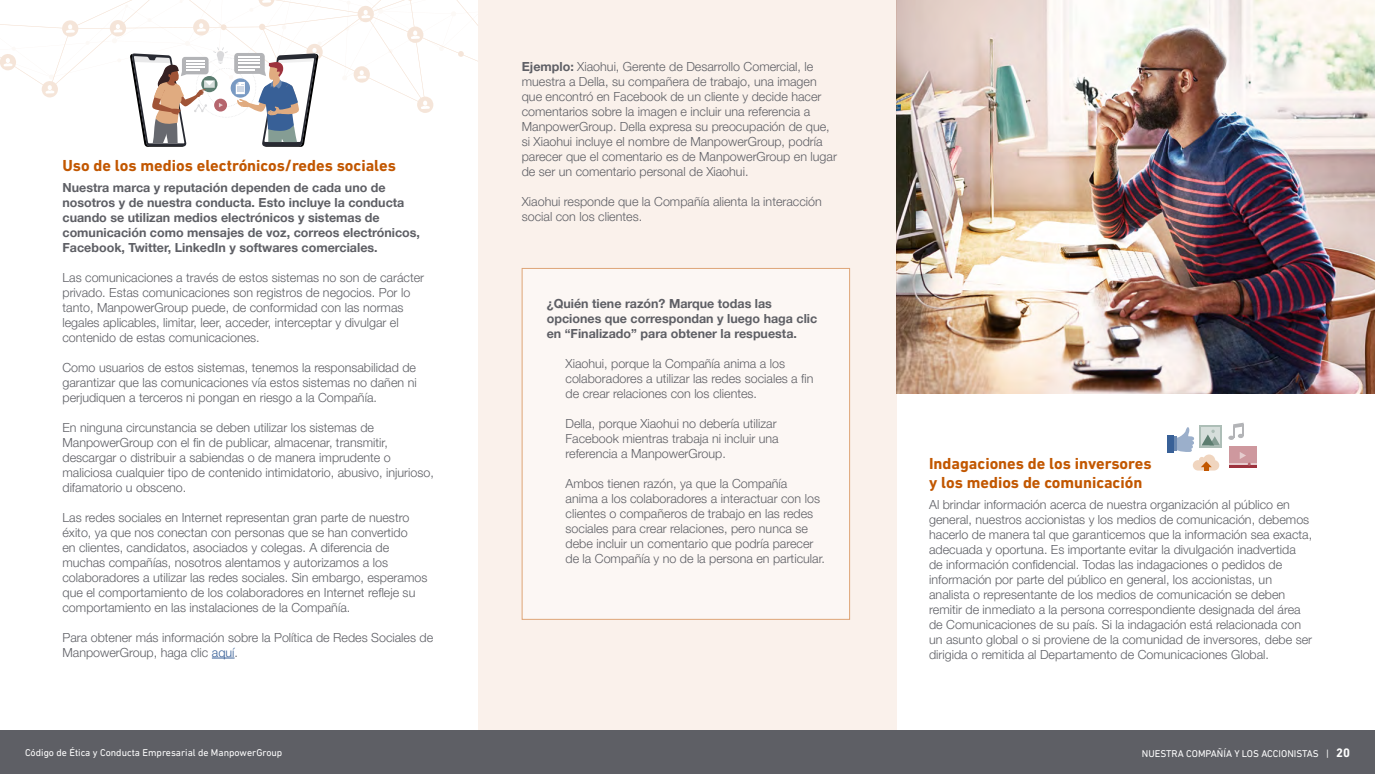
<style>
.page{position:relative;width:1375px;height:774px;background:#fff}
.page>*{position:absolute;margin:0;border:0;box-sizing:border-box;transform-origin:0 0}
.t1{font:700 16.25px/19.5px "DIN Next LT Pro";color:#c25700}
.t2{font:300 12.5px/15px "Helvetica Neue LT Pro";color:#5e5f65}
.t3{font:700 12.5px/15px "Helvetica Neue LT Pro";color:#5e5f65}
.t4{font:10px "DIN Next LT Pro";color:#fff}
.s1{color:#386097}
.s2{font-weight:700}
.s3{font-weight:700;font-size:12.5px}
</style>
<div class="page">
<div style="left:478px;top:0;width:419px;height:730px;background:#faf1eb"></div>
<div style="left:522px;top:268px;width:328px;height:351px;background:#fcf7f4"></div>
<svg style="left:0;top:0;width:478px;height:101px"></svg>
<svg style="left:458px;top:51px;width:6px;height:6px"></svg>
<svg style="left:407px;top:26px;width:17px;height:17px"></svg>
<svg style="left:357px;top:5px;width:26px;height:18px"></svg>
<svg style="left:353px;top:66px;width:17px;height:17px"></svg>
<svg style="left:249px;top:0;width:26px;height:12px"></svg>
<svg style="left:62px;top:20px;width:17px;height:17px"></svg>
<svg style="left:41px;top:74px;width:18px;height:24px"></svg>
<svg style="left:0;top:46px;width:17px;height:25px"></svg>
<svg style="left:417px;top:96px;width:17px;height:17px"></svg>
<svg style="left:212px;top:657px;width:23px;height:1px"></svg>
<img style="left:897px;top:0;width:478px;height:394px">
<svg style="left:109px;top:18px;width:214px;height:129px"></svg>
<div style="left:1200px;top:425px;width:22px;height:22px;background:#adbeb7"></div>
<div style="left:1167px;top:435px;width:7px;height:17px;background:#386097"></div>
<div style="left:1229px;top:446px;width:27px;height:20px;background:#ce989e"></div>
<hr style="left:1229px;top:464px;width:27px;height:4px;background:#9d323d">
<hr style="left:1229px;top:463px;width:20px;height:2px;background:#e6ccce">
<svg style="left:1240px;top:452px;width:16px;height:13px"></svg>
<svg style="left:1171px;top:427px;width:49px;height:43px"></svg>
<svg style="left:1228px;top:423px;width:16px;height:17px"></svg>
<div style="left:0;top:730px;width:1375px;height:44px;background:#5e5f65"></div>
<h1 class="t1" style="left:62px;top:156px;width:335px">Uso de los medios electrónicos/redes sociales</h1>
<p class="t3" style="left:62px;top:179px;width:359px">Nuestra marca y reputación dependen de cada uno de nosotros y de nuestra conducta. Esto incluye la conducta cuando se utilizan medios electrónicos y sistemas de comunicación como mensajes de voz, correos electrónicos, Facebook, Twitter, LinkedIn y softwares comerciales.</p>
<p class="t2" style="left:62px;top:269px;width:363px">Las comunicaciones a través de estos sistemas no son de carácter privado. Estas comunicaciones son registros de negocios. Por lo tanto, ManpowerGroup puede, de conformidad con las normas legales aplicables, limitar, leer, acceder, interceptar y divulgar el contenido de estas comunicaciones.</p>
<p class="t2" style="left:62px;top:359px;width:356px;text-align:justify">Como usuarios de estos sistemas, tenemos la responsabilidad de garantizar que las comunicaciones vía estos sistemas no dañen ni perjudiquen a terceros ni pongan en riesgo a la Compañía.</p>
<p class="t2" style="left:62px;top:419px;width:373px">En ninguna circunstancia se deben utilizar los sistemas de ManpowerGroup con el fin de publicar, almacenar, transmitir, descargar o distribuir a sabiendas o de manera imprudente o maliciosa cualquier tipo de contenido intimidatorio, abusivo, injurioso, difamatorio u obsceno.</p>
<p class="t2" style="left:62px;top:509px;width:366px">Las redes sociales en Internet representan gran parte de nuestro éxito, ya que nos conectan con personas que se han convertido<br>en clientes, candidatos, asociados y colegas. A diferencia de muchas compañías, nosotros alentamos y autorizamos a los colaboradores a utilizar las redes sociales. Sin embargo, esperamos que el comportamiento de los colaboradores en Internet refleje su comportamiento en las instalaciones de la Compañía.</p>
<p class="t2" style="left:62px;top:629px;width:372px">Para obtener más información sobre la Política de Redes Sociales de<br>ManpowerGroup, haga clic <span class="s1">aquí</span>.</p>
<p class="t2" style="left:522px;top:59px;width:317px"><span class="s2">Ejemplo:</span> Xiaohui, Gerente de Desarrollo Comercial, le muestra a Della, su compañera de trabajo, una imagen que encontró en Facebook de un cliente y decide hacer comentarios sobre la imagen e incluir una referencia a ManpowerGroup. Della expresa su preocupación de que, si Xiaohui incluye el nombre de ManpowerGroup, podría parecer que el comentario es de ManpowerGroup en lugar de ser un comentario personal de Xiaohui.</p>
<p class="t2" style="left:522px;top:194px;width:302px">Xiaohui responde que la Compañía alienta la interacción social con los clientes.</p>
<p class="t3" style="left:547px;top:296px;width:272px">¿Quién tiene razón? Marque todas las opciones que correspondan y luego haga clic en “Finalizado” para obtener la respuesta.</p>
<p class="t2" style="left:566px;top:356px;width:249px">Xiaohui, porque la Compañía anima a los colaboradores a utilizar las redes sociales a fin de crear relaciones con los clientes.</p>
<p class="t2" style="left:566px;top:416px;width:215px">Della, porque Xiaohui no debería utilizar<br>Facebook mientras trabaja ni incluir una referencia a ManpowerGroup.</p>
<p class="t2" style="left:566px;top:476px;width:259px">Ambos tienen razón, ya que la Compañía anima a los colaboradores a interactuar con los clientes o compañeros de trabajo en las redes sociales para crear relaciones, pero nunca se debe incluir un comentario que podría parecer de la Compañía y no de la persona en particular.</p>
<h1 class="t1" style="left:929px;top:453px;width:224px">Indagaciones de los inversores y los medios de comunicación</h1>
<p class="t2" style="left:929px;top:496px;width:385px">Al brindar información acerca de nuestra organización al público en general, nuestros accionistas y los medios de comunicación, debemos hacerlo de manera tal que garanticemos que la información sea exacta, adecuada y oportuna. Es importante evitar la divulgación inadvertida de información confidencial. Todas las indagaciones o pedidos de información por parte del público en general, los accionistas, un analista o representante de los medios de comunicación se deben remitir de inmediato a la persona correspondiente designada del área de Comunicaciones de su país. Si la indagación está relacionada con un asunto global o si proviene de la comunidad de inversores, debe ser dirigida o remitida al Departamento de Comunicaciones Global.</p>
<p class="t4" style="left:25px;top:746px;width:259px">Código de Ética y Conducta Empresarial de ManpowerGroup</p>
<p class="t4" style="left:1142px;top:747px;width:210px">NUESTRA COMPAÑÍA Y LOS ACCIONISTAS | <span class="s3">20</span></p>
</div>
